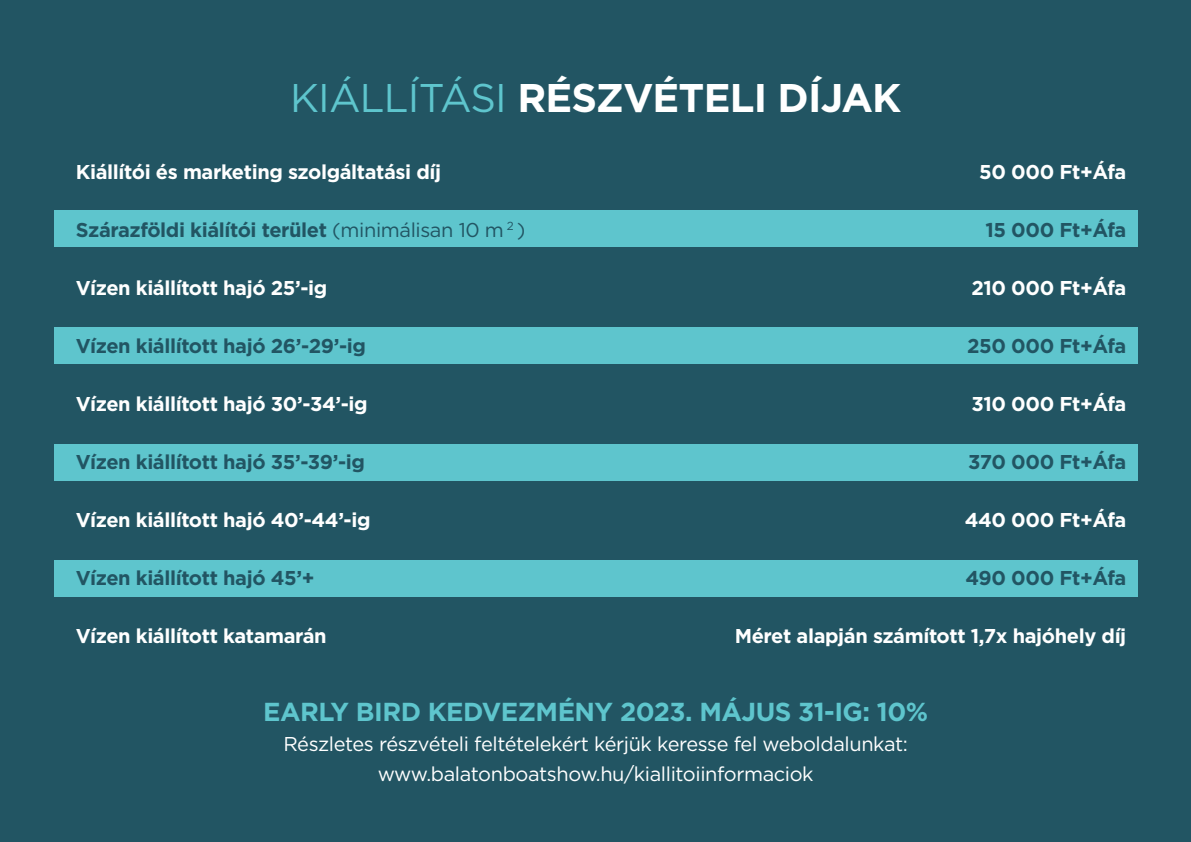
<style>
.page{position:relative;width:1191px;height:842px;background:#225563}
.page>*{position:absolute;margin:0;border:0;box-sizing:border-box;transform-origin:0 0}
.t1{font:700 40px "Gotham";letter-spacing:-.02em;color:#fff}
.t2{font:700 26px "Gotham";letter-spacing:-.02em;color:#5ec5cd}
.t3{font:700 20px "Gotham";letter-spacing:-.02em;color:#fff}
.t4{font:700 20px "Gotham";letter-spacing:-.02em;color:#225563}
.t5{font:20px/30px "Gotham";letter-spacing:-.02em;color:#fff;text-align:center}
.s1{font-weight:400;color:#5ec5cd}
.s2{font-weight:400}
</style>
<div class="page">
<div style="left:54px;top:210px;width:1083px;height:37px;background:#5ec5cd"></div>
<div style="left:54px;top:327px;width:1083px;height:37px;background:#5ec5cd"></div>
<div style="left:54px;top:444px;width:1083px;height:36px;background:#5ec5cd"></div>
<div style="left:54px;top:560px;width:1083px;height:37px;background:#5ec5cd"></div>
<h1 class="t1" style="left:290px;top:71px;width:612px"><span class="s1">KIÁLLÍTÁSI</span> RÉSZVÉTELI DÍJAK</h1>
<p class="t3" style="left:76px;top:159px;width:367px">Kiállítói és marketing szolgáltatási díj</p>
<p class="t4" style="left:76px;top:217px;width:451px">Szárazföldi kiálítói terület <span class="s2">(minimálisan 10 m</span> <sup>2</sup> <span class="s2">)</span></p>
<p class="t3" style="left:76px;top:275px;width:253px">Vízen kiállított hajó 25’-ig</p>
<p class="t4" style="left:76px;top:333px;width:291px">Vízen kiállított hajó 26’-29’-ig</p>
<p class="t3" style="left:76px;top:391px;width:293px">Vízen kiállított hajó 30’-34’-ig</p>
<p class="t4" style="left:76px;top:449px;width:290px">Vízen kiállított hajó 35’-39’-ig</p>
<p class="t3" style="left:76px;top:507px;width:296px">Vízen kiállított hajó 40’-44’-ig</p>
<p class="t4" style="left:76px;top:565px;width:240px">Vízen kiállított hajó 45’+</p>
<p class="t3" style="left:76px;top:623px;width:252px">Vízen kiállított katamarán</p>
<p class="t3" style="left:979px;top:159px;width:149px">50 000 Ft+Áfa</p>
<p class="t4" style="left:985px;top:217px;width:142px">15 000 Ft+Áfa</p>
<p class="t3" style="left:971px;top:275px;width:156px">210 000 Ft+Áfa</p>
<p class="t4" style="left:967px;top:333px;width:161px">250 000 Ft+Áfa</p>
<p class="t3" style="left:971px;top:391px;width:156px">310 000 Ft+Áfa</p>
<p class="t4" style="left:968px;top:449px;width:160px">370 000 Ft+Áfa</p>
<p class="t3" style="left:964px;top:507px;width:163px">440 000 Ft+Áfa</p>
<p class="t4" style="left:965px;top:565px;width:162px">490 000 Ft+Áfa</p>
<p class="t3" style="left:734px;top:623px;width:393px">Méret alapján számított 1,7x hajóhely díj</p>
<h2 class="t2" style="left:263px;top:694px;width:666px">EARLY BIRD KEDVEZMÉNY 2023. MÁJUS 31-IG: 10%</h2>
<p class="t5" style="left:283px;top:728px;width:626px">Részletes részvételi feltételekért kérjük keresse fel weboldalunkat: www.balatonboatshow.hu/kiallitoiinformaciok</p>
</div>
